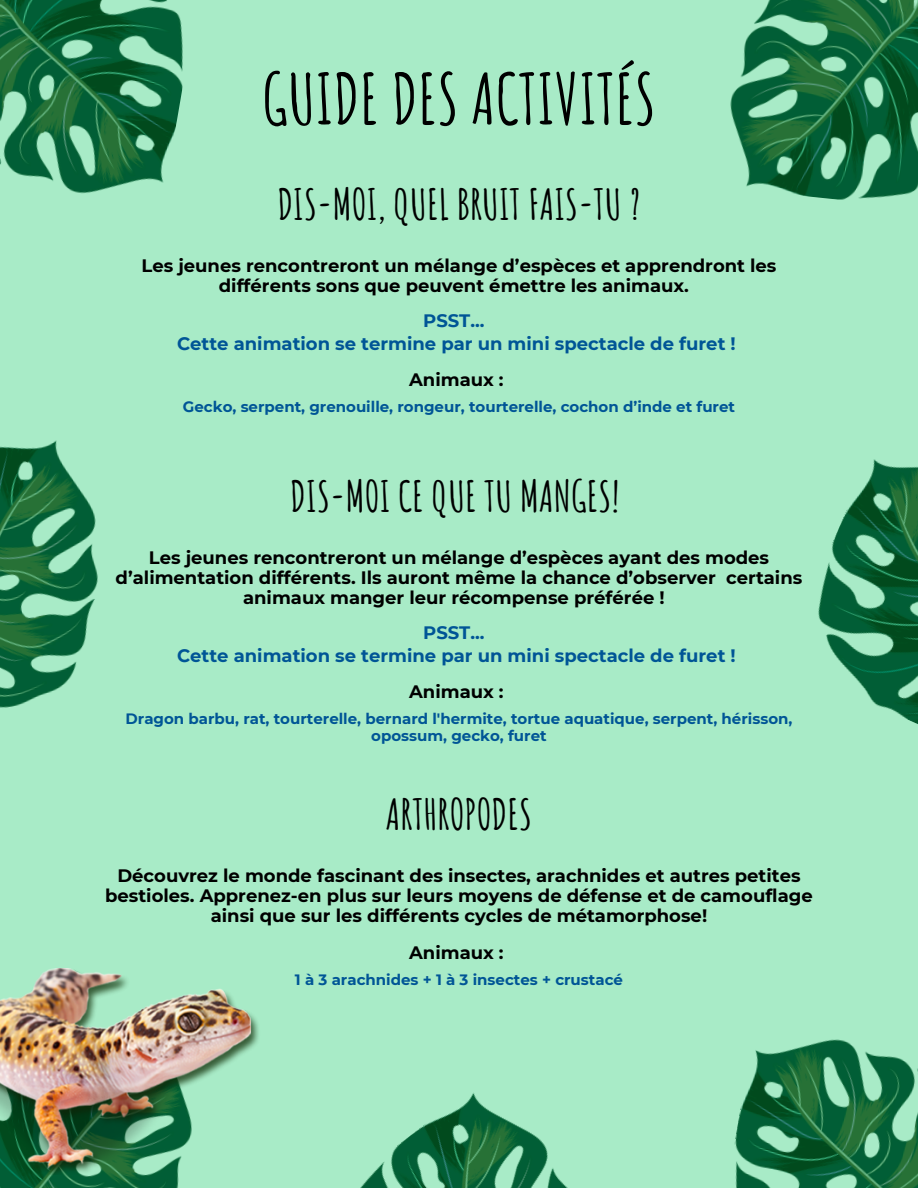
<style>
.page{position:relative;width:918px;height:1188px;background:#a8ebc7}
.page>*{position:absolute;margin:0;border:0;box-sizing:border-box;transform-origin:0 0}
.t1{font:700 69.3px "Amatic SC";color:#000}
.t2{font:700 42px "Amatic SC";color:#000}
.t3{font:700 18px/20.2px "Montserrat";color:#000;text-align:center}
.t4{font:700 18px "Montserrat";color:#005596}
.t5{font:700 15px/16.8px "Montserrat";color:#005596;text-align:center}
</style>
<div class="page">
<img style="left:0;top:0;width:183px;height:194px">
<img style="left:730px;top:0;width:188px;height:200px">
<img style="left:734px;top:1039px;width:184px;height:149px">
<img style="left:0;top:1174px;width:179px;height:14px">
<img style="left:0;top:440px;width:98px;height:268px">
<img style="left:818px;top:459px;width:100px;height:265px">
<img style="left:0;top:969px;width:259px;height:205px">
<img style="left:360px;top:1093px;width:208px;height:95px">
<p class="t1" style="left:262px;top:54px;width:395px">GUIDE DES ACTIVITÉS</p>
<p class="t2" style="left:277px;top:178px;width:365px">DIS-MOI, QUEL BRUIT FAIS-TU ?</p>
<p class="t3" style="left:141px;top:256px;width:637px">Les jeunes rencontreront un mélange d’espèces et apprendront les différents sons que peuvent émettre les animaux.</p>
<p class="t4" style="left:423px;top:310px;width:63px">PSST...</p>
<p class="t4" style="left:177px;top:332px;width:560px">Cette animation se termine par un mini spectacle de furet !</p>
<h2 class="t3" style="left:409px;top:369px;width:96px">Animaux :</h2>
<p class="t5" style="left:183px;top:398px;width:554px">Gecko, serpent, grenouille, rongeur, tourterelle, cochon d’inde et furet</p>
<p class="t2" style="left:290px;top:470px;width:331px">DIS-MOI CE QUE TU MANGES!</p>
<p class="t3" style="left:116px;top:547px;width:688px">Les jeunes rencontreront un mélange d’espèces ayant des modes d’alimentation différents. Ils auront même la chance d’observer certains animaux manger leur récompense préférée !</p>
<p class="t4" style="left:423px;top:622px;width:63px">PSST...</p>
<p class="t4" style="left:177px;top:644px;width:560px">Cette animation se termine par un mini spectacle de furet !</p>
<p class="t3" style="left:409px;top:681px;width:96px">Animaux :</p>
<h2 class="t5" style="left:125px;top:710px;width:668px">Dragon barbu, rat, tourterelle, bernard l'hermite, tortue aquatique, serpent, hérisson, opossum, gecko, furet</h2>
<p class="t2" style="left:386px;top:787px;width:148px">ARTHROPODES</p>
<p class="t3" style="left:105px;top:865px;width:709px">Découvrez le monde fascinant des insectes, arachnides et autres petites bestioles. Apprenez-en plus sur leurs moyens de défense et de camouflage ainsi que sur les différents cycles de métamorphose!</p>
<p class="t3" style="left:409px;top:943px;width:96px">Animaux :</p>
<p class="t5" style="left:295px;top:971px;width:330px">1 à 3 arachnides + 1 à 3 insectes + crustacé</p>
</div>
